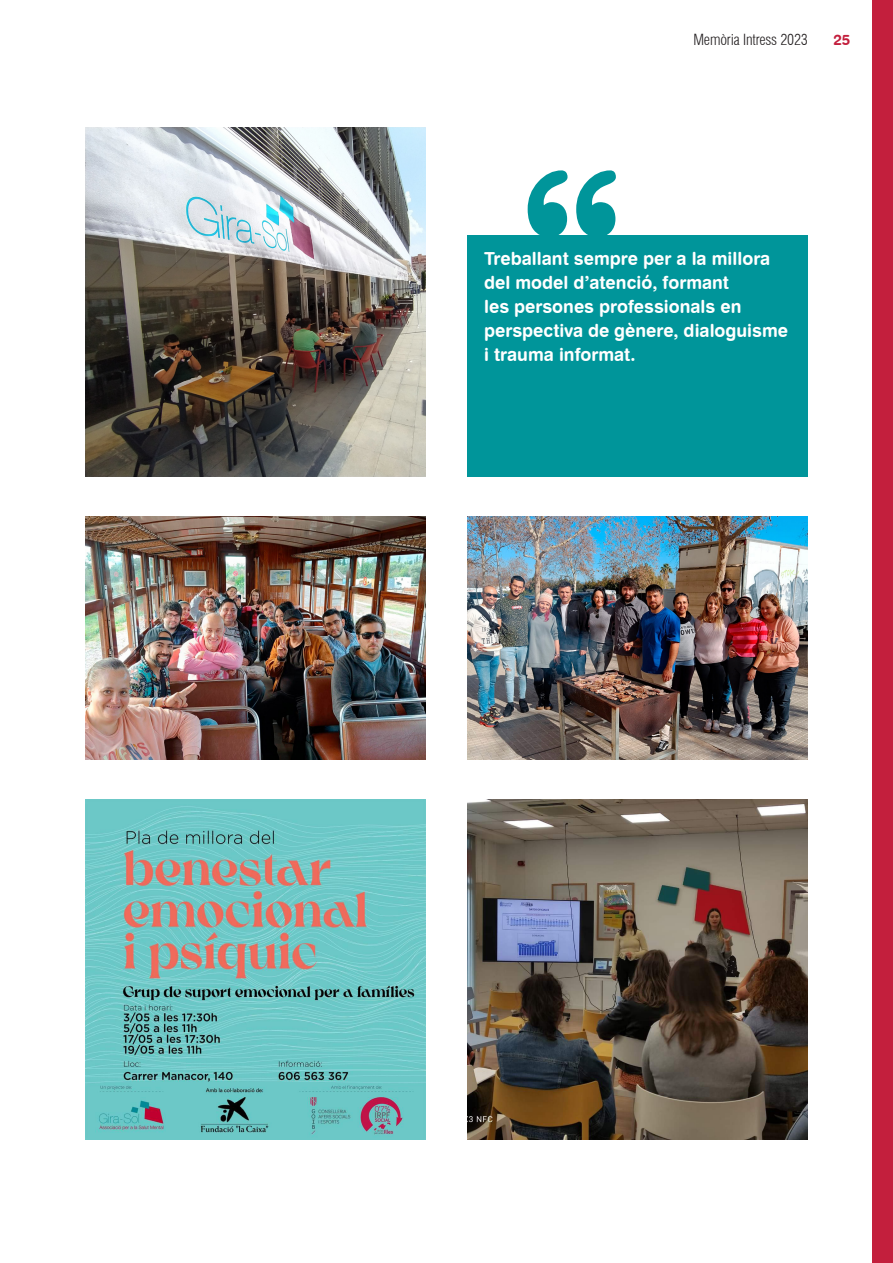
<style>
.page{position:relative;width:893px;height:1263px;background:#fff}
.page>*{position:absolute;margin:0;border:0;box-sizing:border-box;transform-origin:0 0}
.t1{font:225px "Swiss 721 BT Bold Rounded";color:#00959a}
.t2{font:18px/24px "Swiss 721 BT Bold Rounded";color:#fff}
.t3{font:300 condensed 15px "Swiss 721 BT";letter-spacing:-.01em;color:#231f20}
.t4{font:15px "Swiss 721 BT Bold Rounded";color:#c31f3d}
</style>
<div class="page">
<div style="left:872px;top:0;width:21px;height:1263px;background:#c31f3d"></div>
<img style="left:85px;top:128px;width:340px;height:348px">
<img style="left:85px;top:517px;width:340px;height:242px">
<img style="left:85px;top:799px;width:340px;height:341px">
<img style="left:468px;top:517px;width:340px;height:242px">
<img style="left:468px;top:799px;width:340px;height:341px">
<div style="left:468px;top:235px;width:340px;height:241px;background:#00959a"></div>
<p class="t3" style="left:693px;top:31px;width:116px">Memòria Intress 2023</p>
<p class="t4" style="left:833px;top:31px;width:19px">25</p>
<p class="t1" style="left:522px;top:113px;width:100px">“</p>
<p class="t2" style="left:484px;top:246px;width:305px">Treballant sempre per a la millora del model d’atenció, formant<br>les persones professionals en perspectiva de gènere, dialoguisme i trauma informat.</p>
</div>
